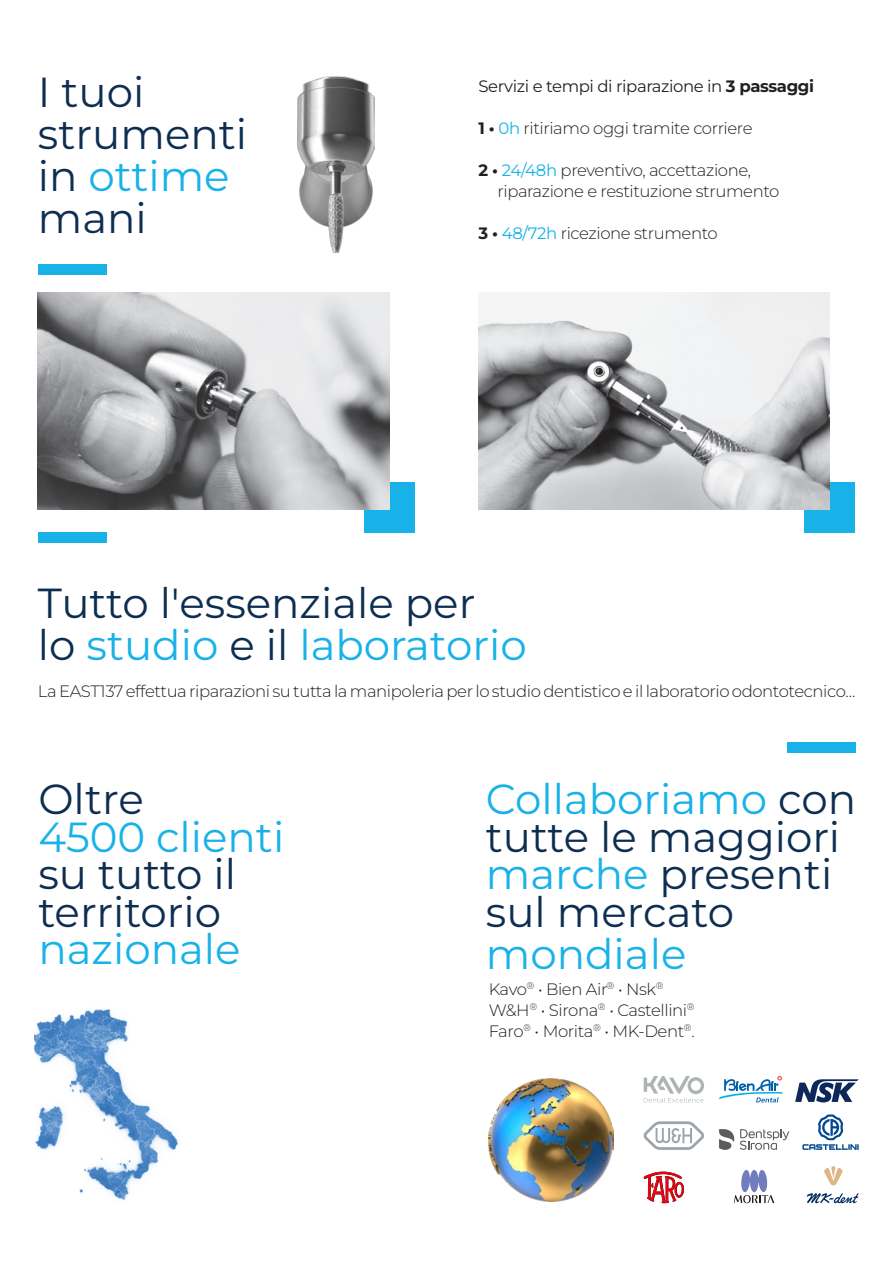
<style>
.page{position:relative;width:893px;height:1263px;background:#fff}
.page>*{position:absolute;margin:0;border:0;box-sizing:border-box;transform-origin:0 0}
.t1{font:42px/37.5px "Montserrat";color:#0e2e51}
.t2{font:42px "Montserrat";color:#18b2e8}
.t3{font:300 16.5px/21px "Montserrat";letter-spacing:-.025em;color:#231f20}
.t4{font:16.5px "Montserrat";letter-spacing:-.025em;color:#231f20}
.s1{color:#18b2e8}
.s2{font-weight:700}
.s3{font-weight:400;color:#18b2e8}
</style>
<div class="page">
<div style="left:364px;top:482px;width:51px;height:50px;background:#18b2e8"></div>
<div style="left:805px;top:482px;width:50px;height:50px;background:#18b2e8"></div>
<div style="left:38px;top:264px;width:68px;height:11px;background:#18b2e8"></div>
<div style="left:38px;top:532px;width:68px;height:11px;background:#18b2e8"></div>
<div style="left:787px;top:742px;width:68px;height:11px;background:#18b2e8"></div>
<img style="left:298px;top:76px;width:76px;height:177px">
<img style="left:38px;top:292px;width:351px;height:217px">
<img style="left:478px;top:292px;width:352px;height:217px">
<img style="left:34px;top:1009px;width:144px;height:191px">
<svg style="left:802px;top:1114px;width:57px;height:36px"></svg>
<svg style="left:644px;top:1076px;width:60px;height:26px"></svg>
<svg style="left:719px;top:1076px;width:63px;height:26px"></svg>
<svg style="left:795px;top:1079px;width:64px;height:23px"></svg>
<svg style="left:643px;top:1121px;width:61px;height:29px"></svg>
<svg style="left:740px;top:1129px;width:49px;height:21px"></svg>
<svg style="left:719px;top:1129px;width:15px;height:21px"></svg>
<svg style="left:644px;top:1171px;width:40px;height:32px"></svg>
<svg style="left:734px;top:1170px;width:40px;height:33px"></svg>
<svg style="left:807px;top:1193px;width:52px;height:10px"></svg>
<svg style="left:824px;top:1166px;width:19px;height:19px"></svg>
<img style="left:489px;top:1079px;width:124px;height:123px">
<h1 class="t1" style="left:38px;top:70px;width:211px;line-height:42px">I tuoi strumenti in <span class="s1">ottime </span>mani</h1>
<p class="t4" style="left:478px;top:75px;width:337px">Servizi e tempi di riparazione in <span class="s2">3 passaggi</span></p>
<p class="t3" style="left:478px;top:117px;width:276px"><span class="s2">1 •</span> <span class="s3">0h</span> ritiriamo oggi tramite corriere</p>
<p class="t3" style="left:498px;top:159px;width:283px;text-indent:-19px"><span class="s2">2 •</span> <span class="s3">24/48h</span> preventivo, accettazione, riparazione e restituzione strumento</p>
<p class="t3" style="left:478px;top:222px;width:241px"><span class="s2">3 •</span> <span class="s3">48/72h</span> ricezione strumento</p>
<h1 class="t1" style="left:38px;top:581px;width:490px;line-height:42px">Tutto l'essenziale per<br>lo <span class="s1">studio</span> e il <span class="s1">laboratorio</span></h1>
<p class="t3" style="left:38px;top:680px;width:819px">La EAST137 effettua riparazioni su tutta la manipoleria per lo studio dentistico e il laboratorio odontotecnico…</p>
<h1 class="t1" style="left:38px;top:779px;width:107px">Oltre</h1>
<h1 class="t2" style="left:38px;top:809px;width:247px">4500 clienti</h1>
<h1 class="t1" style="left:38px;top:854px;width:199px">su tutto il territorio</h1>
<h1 class="t2" style="left:38px;top:921px;width:204px">nazionale</h1>
<h1 class="t1" style="left:486px;top:779px;width:372px"><span class="s1">Collaboriamo</span> con tutte le maggiori <span class="s1">marche</span> presenti sul mercato</h1>
<h1 class="t2" style="left:486px;top:926px;width:202px">mondiale</h1>
<p class="t3" style="left:489px;top:978px;width:207px">Kavo<sup>®</sup> • Bien Air<sup>®</sup> • Nsk<sup>®<br></sup>W&amp;H<sup>®</sup> • Sirona<sup>®</sup> • Castellini<sup>®<br></sup>Faro<sup>®</sup> • Morita<sup>®</sup> • MK-Dent<sup>®</sup>.</p>
</div>
